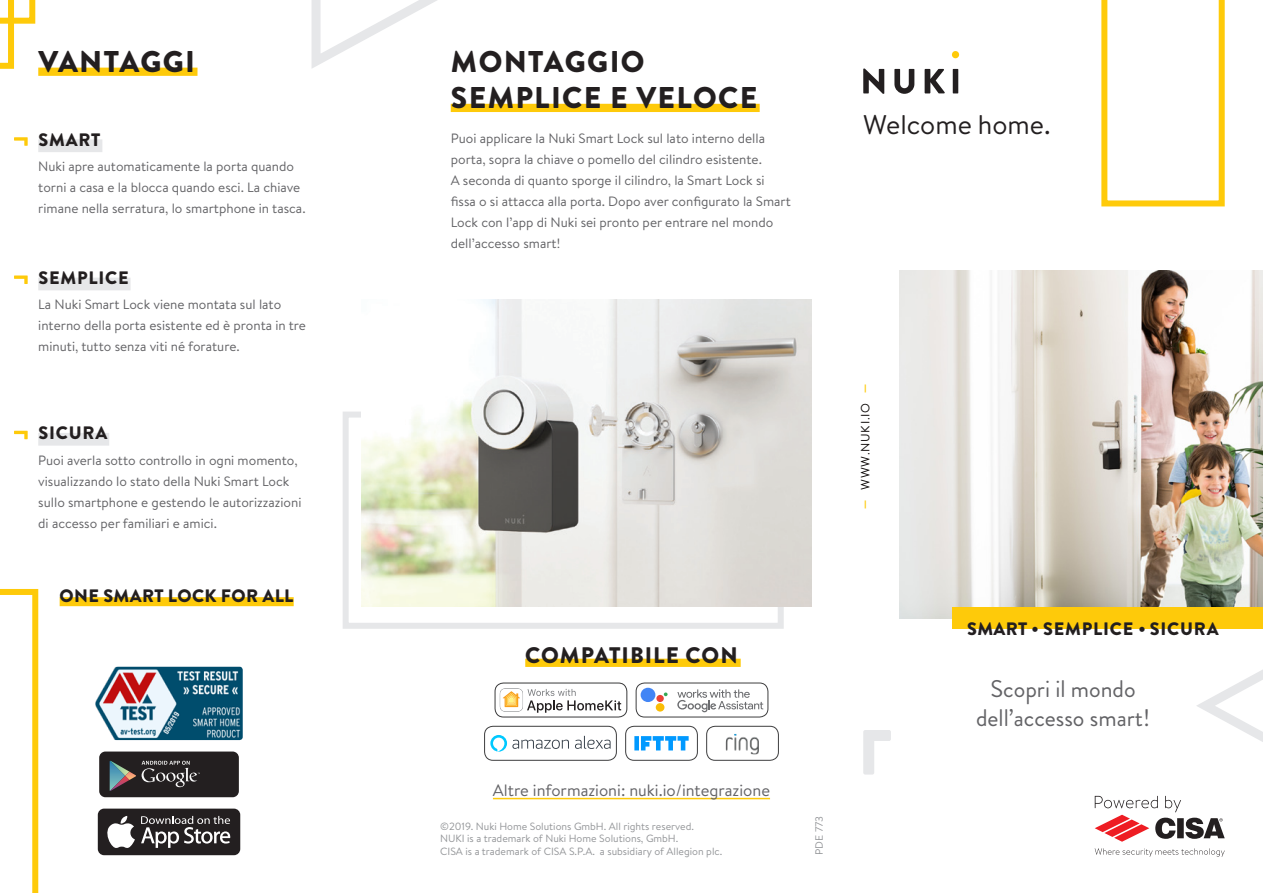
<style>
.page{position:relative;width:1263px;height:893px;background:#fff}
.page>*{position:absolute;margin:0;border:0;box-sizing:border-box;transform-origin:0 0}
.t1{font:900 30px/36px "Brandon Grotesque";letter-spacing:.045em;color:#231f20}
.t2{font:27px "Brandon Text";color:#231f20}
.t3{font:24px/28.8px "Brandon Grotesque";color:#636366;text-align:center}
.t4{font:900 22.5px "Brandon Grotesque";letter-spacing:.045em;color:#231f20}
.t5{font:900 18px "Brandon Grotesque";letter-spacing:.045em;color:#231f20}
.t6{font:900 18px "Brandon Grotesque";letter-spacing:.02em;color:#231f20}
.t7{font:16.5px "Brandon Text";color:#636366}
.t8{font:13.5px/21px "Brandon Text";color:#636366}
.t9{font:12px "Brandon Grotesque";letter-spacing:.07em;color:#080302}
.t10{font:10.5px/12.6px "Brandon Text";color:#939598}
.s1{font-weight:900;color:#feca0a}
</style>
<div class="page">
<div style="left:451px;top:104px;width:309px;height:8px;background:#feca0a"></div>
<div style="left:38px;top:68px;width:159px;height:8px;background:#feca0a"></div>
<svg style="left:0;top:0;width:35px;height:69px"></svg>
<svg style="left:311px;top:0;width:126px;height:68px"></svg>
<div style="left:343px;top:412px;width:441px;height:217px;border:6px solid #e6e7e9"></div>
<svg style="left:0;top:589px;width:38px;height:304px"></svg>
<img style="left:95px;top:667px;width:148px;height:73px">
<div style="left:60px;top:597px;width:234px;height:9px;background:#feca0a"></div>
<div style="left:98px;top:809px;width:142px;height:46px;background:#231f20;border-radius:6px"></div>
<svg style="left:107px;top:816px;width:28px;height:32px"></svg>
<svg style="left:141px;top:816px;width:89px;height:32px"></svg>
<div style="left:99px;top:751px;width:140px;height:46px;background:#231f20;border-radius:6px"></div>
<svg style="left:110px;top:761px;width:26px;height:30px"></svg>
<svg style="left:142px;top:761px;width:58px;height:26px"></svg>
<img style="left:361px;top:300px;width:451px;height:307px">
<div style="left:38px;top:139px;width:64px;height:13px;background:#e6e7e9"></div>
<svg style="left:14px;top:137px;width:14px;height:9px"></svg>
<div style="left:38px;top:278px;width:93px;height:12px;background:#e6e7e9"></div>
<svg style="left:14px;top:275px;width:14px;height:9px"></svg>
<div style="left:38px;top:433px;width:71px;height:13px;background:#e6e7e9"></div>
<svg style="left:14px;top:431px;width:14px;height:8px"></svg>
<div style="left:525px;top:659px;width:216px;height:8px;background:#feca0a"></div>
<svg style="left:634px;top:736px;width:55px;height:14px"></svg>
<div style="left:625px;top:726px;width:73px;height:35px;border:1px solid #3e3e3f;border-radius:9px"></div>
<img style="left:725px;top:734px;width:34px;height:20px">
<div style="left:706px;top:726px;width:73px;height:35px;border:1px solid #3e3e3f;border-radius:9px"></div>
<svg style="left:490px;top:735px;width:79px;height:17px"></svg>
<svg style="left:575px;top:736px;width:36px;height:13px"></svg>
<div style="left:484px;top:726px;width:133px;height:35px;border:1px solid #3e3e3f;border-radius:9px"></div>
<svg style="left:495px;top:683px;width:132px;height:34px"></svg>
<div style="left:495px;top:683px;width:132px;height:34px;border:1px solid #3e3e3f;border-radius:9px"></div>
<svg style="left:677px;top:689px;width:86px;height:23px"></svg>
<div style="left:641px;top:688px;width:14px;height:14px;background:#4285f5;border-radius:50%"></div>
<div style="left:656px;top:695px;width:8px;height:7px;background:#eb4236;border-radius:50%"></div>
<div style="left:656px;top:703px;width:8px;height:9px;background:#fabd05;border-radius:50%"></div>
<svg style="left:664px;top:692px;width:4px;height:4px"></svg>
<div style="left:636px;top:683px;width:132px;height:34px;border:1px solid #3e3e3f;border-radius:9px"></div>
<svg style="left:1101px;top:0;width:124px;height:206px"></svg>
<svg style="left:863px;top:730px;width:28px;height:45px"></svg>
<svg style="left:1196px;top:670px;width:67px;height:72px"></svg>
<img style="left:899px;top:270px;width:364px;height:348px">
<div style="left:953px;top:607px;width:310px;height:22px;background:#feca0a"></div>
<svg style="left:863px;top:69px;width:95px;height:25px"></svg>
<div style="left:952px;top:51px;width:7px;height:7px;background:#feca0a;border-radius:50%"></div>
<svg style="left:1095px;top:796px;width:130px;height:46px"></svg>
<svg style="left:1095px;top:848px;width:130px;height:9px"></svg>
<hr style="left:493px;top:798px;width:277px;height:1px;background:#feca0a">
<h1 class="t1" style="left:38px;top:44px;width:158px">VANTAGGI</h1>
<h3 class="t5" style="left:38px;top:127px;width:64px">SMART</h3>
<p class="t8" style="left:38px;top:155px;width:269px">Nuki apre automaticamente la porta quando torni a casa e la blocca quando esci. La chiave rimane nella serratura, lo smartphone in tasca.</p>
<h3 class="t5" style="left:38px;top:265px;width:92px">SEMPLICE</h3>
<p class="t8" style="left:38px;top:294px;width:269px">La Nuki Smart Lock viene montata sul lato interno della porta esistente ed è pronta in tre minuti, tutto senza viti né forature.</p>
<h3 class="t5" style="left:38px;top:420px;width:70px">SICURA</h3>
<p class="t8" style="left:38px;top:449px;width:265px">Puoi averla sotto controllo in ogni momento, visualizzando lo stato della Nuki Smart Lock sullo smartphone e gestendo le autorizzazioni di accesso per familiari e amici.</p>
<h3 class="t6" style="left:60px;top:583px;width:235px">ONE SMART LOCK FOR ALL</h3>
<h1 class="t1" style="left:451px;top:44px;width:308px">MONTAGGIO<br>SEMPLICE E VELOCE</h1>
<p class="t8" style="left:451px;top:127px;width:342px">Puoi applicare la Nuki Smart Lock sul lato interno della porta, sopra la chiave o pomello del cilindro esistente.<br>A seconda di quanto sporge il cilindro, la Smart Lock si fissa o si attacca alla porta. Dopo aver configurato la Smart Lock con l’app di Nuki sei pronto per entrare nel mondo dell’accesso smart!</p>
<h2 class="t2" style="left:863px;top:106px;width:189px">Welcome home.</h2>
<p class="t9" style="left:857px;top:509px;width:127px;rotate:-90deg"><span class="s1">—</span> WWW.NUKI.IO <span class="s1">—</span></p>
<h3 class="t4" style="left:525px;top:639px;width:214px">COMPATIBILE CON</h3>
<p class="t7" style="left:493px;top:778px;width:279px">Altre informazioni: nuki.io/integrazione</p>
<p class="t10" style="left:440px;top:819px;width:284px">©2019. Nuki Home Solutions GmbH. All rights reserved.<br>NUKI is a trademark of Nuki Home Solutions, GmbH.<br>CISA is a trademark of CISA S.P.A. a subsidiary of Allegion plc.</p>
<p class="t10" style="left:812px;top:855px;width:41px;rotate:-90deg">PDE 773</p>
<h3 class="t5" style="left:967px;top:616px;width:253px">SMART • SEMPLICE • SICURA</h3>
<h3 class="t3" style="left:976px;top:675px;width:176px">Scopri il mondo dell’accesso smart!</h3>
</div>
